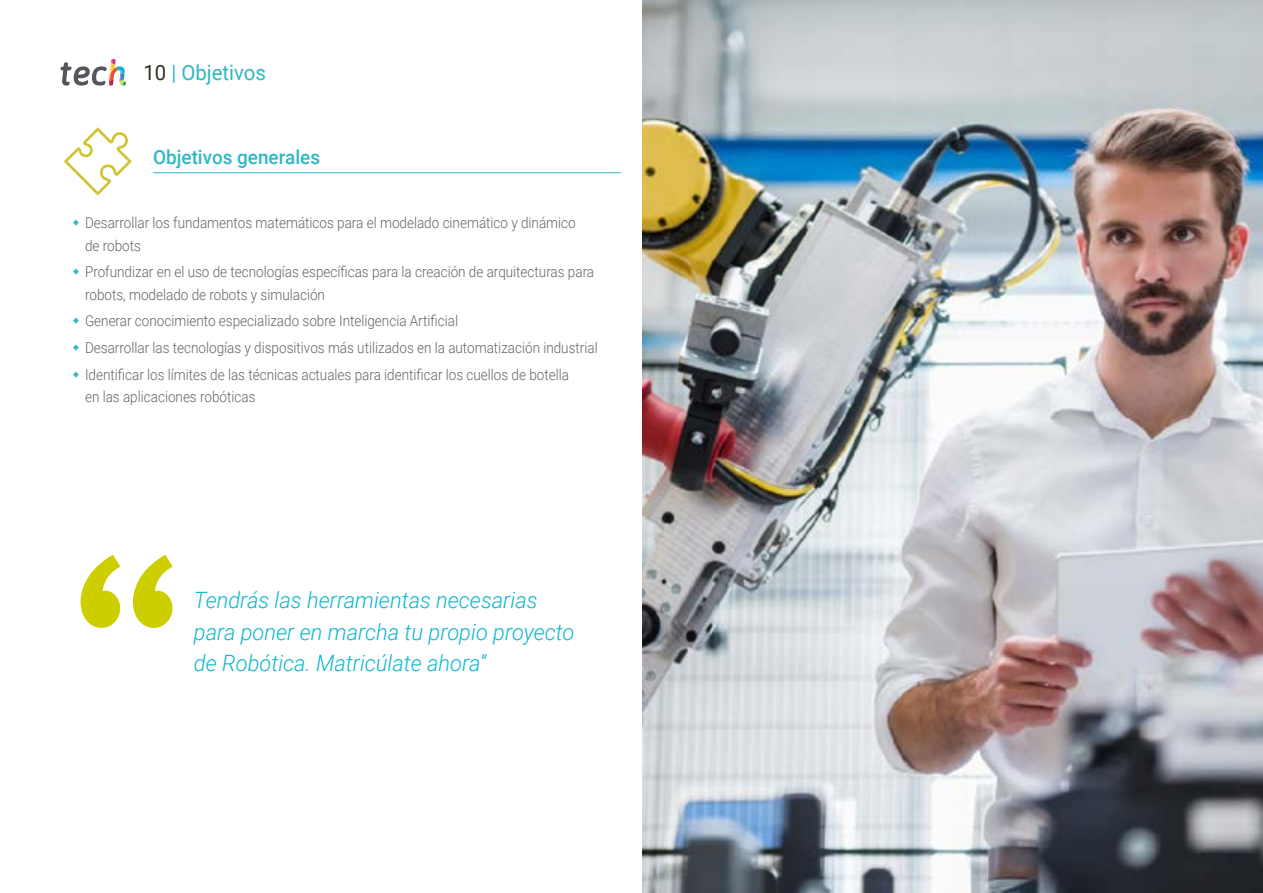
<style>
.page{position:relative;width:1263px;height:893px;background:#fff}
.page>*{position:absolute;margin:0;border:0;box-sizing:border-box;transform-origin:0 0}
.t1{font:italic 300 22.5px/31.5px "Roboto";color:#0fb6cf}
.t2{font:21px "Roboto";color:#2db8c5}
.t3{font:500 19.5px "Roboto";color:#2db8c5}
.t4{font:300 15px/22.5px "Roboto";color:#61646a;scale:.9 1}
.s1{color:#312e20}
</style>
<div class="page">
<svg style="left:61px;top:59px;width:65px;height:27px"></svg>
<hr style="left:153px;top:172px;width:468px;height:1px;background:#2db8c5">
<svg style="left:64px;top:127px;width:68px;height:69px"></svg>
<svg style="left:81px;top:555px;width:92px;height:73px"></svg>
<img style="left:642px;top:0;width:621px;height:893px">
<h2 class="t2" style="left:144px;top:57px;width:124px"><span class="s1">10</span> | Objetivos</h2>
<h3 class="t3" style="left:153px;top:144px;width:169px">Objetivos generales</h3>
<p class="t4" style="left:85px;top:211px;width:547px">Desarrollar los fundamentos matemáticos para el modelado cinemático y dinámico de robots</p>
<p class="t4" style="left:85px;top:260px;width:567px">Profundizar en el uso de tecnologías específicas para la creación de arquitecturas para robots, modelado de robots y simulación</p>
<p class="t4" style="left:85px;top:307px;width:571px;line-height:26.7px">Generar conocimiento especializado sobre Inteligencia Artificial<br>Desarrollar las tecnologías y dispositivos más utilizados en la automatización industrial<br>Identificar los límites de las técnicas actuales para identificar los cuellos de botella</p>
<p class="t4" style="left:85px;top:385px;width:191px">en las aplicaciones robóticas</p>
<h1 class="t1" style="left:194px;top:584px;width:382px">Tendrás las herramientas necesarias para poner en marcha tu propio proyecto de Robótica. Matricúlate ahora”</h1>
</div>
